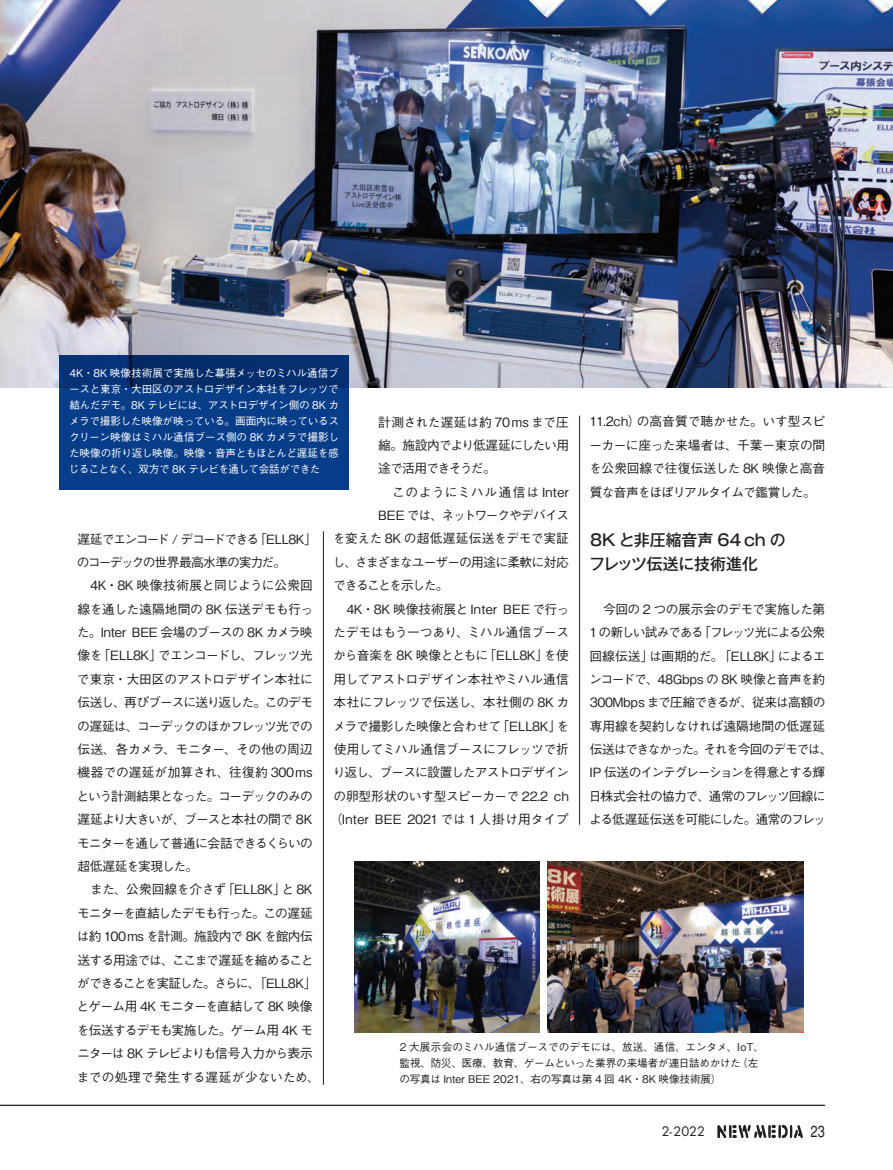
<style>
.page{position:relative;width:893px;height:1170px;background:#fff}
.page>*{position:absolute;margin:0;border:0;box-sizing:border-box;transform-origin:0 0}
.t1{font:500 15.9px/23.4px "Gothic MB101 Pro";color:#231f20}
.t2{font:condensed 15.9px "Helvetica";color:#231f20}
.t3{font:500 12.75px/23.4px "Gothic BBB Pro";letter-spacing:-.05em;color:#231f20}
.t4{font:500 12.75px/23.4px "Gothic BBB Pro";letter-spacing:-.09em;color:#231f20}
.t5{font:500 12.75px "Gothic BBB Pro";letter-spacing:-.025em;color:#231f20}
.t6{font:500 12.75px "Gothic BBB Pro";letter-spacing:.01em;color:#231f20}
.t7{font:500 12.75px "Gothic BBB Pro";letter-spacing:-.01em;color:#231f20}
.t8{font:500 12.75px "Gothic BBB Pro";letter-spacing:-.08em;color:#231f20}
.t9{font:500 12.75px "Gothic BBB Pro";letter-spacing:-.015em;color:#231f20}
.t10{font:500 12.75px "Gothic BBB Pro";letter-spacing:-.03em;color:#231f20}
.t11{font:500 12.75px "Gothic BBB Pro";letter-spacing:-.02em;color:#231f20}
.t12{font:500 12.75px "Gothic BBB Pro";letter-spacing:.035em;color:#231f20}
.t13{font:500 12.75px "Gothic BBB Pro";letter-spacing:-.005em;color:#231f20}
.t14{font:500 12.75px "Gothic BBB Pro";letter-spacing:-.085em;color:#231f20}
.t15{font:500 12.75px "Gothic BBB Pro";letter-spacing:-.1em;color:#231f20}
.t16{font:500 12.75px "Gothic BBB Pro";letter-spacing:-.115em;color:#231f20}
.t17{font:12.75px "Futura";color:#231f20}
.t18{font:500 10.65px/15.9px "Gothic BBB Pro";letter-spacing:-.04em;color:#fff;text-align:justify}
.t19{font:500 10.65px/15.9px "Gothic BBB Pro";letter-spacing:-.01em;color:#231f20}
</style>
<div class="page">
<hr style="left:579px;top:415px;width:1px;height:409px;background:#231f20">
<hr style="left:323px;top:531px;width:1px;height:553px;background:#231f20">
<svg style="left:717px;top:1124px;width:86px;height:13px"></svg>
<hr style="left:0;top:1104px;width:825px;height:1px;background:#231f20">
<img style="left:0;top:0;width:893px;height:387px">
<img style="left:354px;top:861px;width:186px;height:171px">
<img style="left:547px;top:861px;width:257px;height:171px">
<svg style="left:60px;top:355px;width:289px;height:134px;fill:#083e89"></svg>
<p class="t18" style="left:69px;top:364px;width:272px">4K・8K 映像技術展で実施した幕張メッセのミハル通信ブースと東京・大田区のアストロデザイン本社をフレッツで結んだデモ。8K テレビには、アストロデザイン側の 8K カメラで撮影した映像が映っている。画面内に映っているスクリーン映像はミハル通信ブース側の 8K カメラで撮影した映像の折り返し映像。映像・音声ともほとんど遅延を感じることなく、双方で 8K テレビを通して会話ができた</p>
<p class="t3" style="left:589px;top:408px;width:237px;text-align:justify">11.2ch）の高音質で聴かせた。いす型スピーカーに座った来場者は、千葉－東京の間を公衆回線で往復伝送した 8K 映像と高音質な音声をほぼリアルタイムで鑑賞した。</p>
<p class="t1" style="left:589px;top:526px;width:198px">8K と非圧縮音声 64 ch のフレッツ伝送に技術進化</p>
<p class="t3" style="left:589px;top:595px;width:245px">　今回の 2 つの展示会のデモで実施した第<br>1 の新しい試みである「フレッツ光による公衆回線伝送」は画期的だ。「ELL8K」によるエンコードで、48Gbps の 8K 映像と音声を約<br>300Mbps まで圧縮できるが、従来は高額の専用線を契約しなければ遠隔地間の低遅延伝送はできなかった。それを今回のデモでは、<br>IP 伝送のインテグレーションを得意とする輝日株式会社の協力で、通常のフレッツ回線による低遅延伝送を可能にした。通常のフレッ</p>
<p class="t13" style="left:378px;top:411px;width:192px">計測された遅延は約 70ms まで圧</p>
<p class="t14" style="left:378px;top:435px;width:193px">縮。施設内でより低遅延にしたい用</p>
<p class="t15" style="left:378px;top:458px;width:119px">途で活用できそうだ。</p>
<p class="t12" style="left:378px;top:481px;width:192px">　このようにミハル通信は Inter</p>
<p class="t4" style="left:378px;top:502px;width:193px">BEE では、ネットワークやデバイス</p>
<p class="t9" style="left:333px;top:528px;width:238px">を変えた 8K の超低遅延伝送をデモで実証</p>
<p class="t3" style="left:332px;top:548px;width:238px">し、さまざまなユーザーの用途に柔軟に対応</p>
<p class="t16" style="left:333px;top:575px;width:117px">できることを示した。</p>
<p class="t7" style="left:346px;top:598px;width:225px">4K・8K 映像技術展と Inter BEE で行っ</p>
<p class="t5" style="left:333px;top:622px;width:237px">たデモはもう一つあり、ミハル通信ブース</p>
<p class="t3" style="left:333px;top:642px;width:237px">から音楽を 8K 映像とともに「ELL8K」を使</p>
<p class="t10" style="left:334px;top:668px;width:237px">用してアストロデザイン本社やミハル通信</p>
<p class="t11" style="left:334px;top:692px;width:237px">本社にフレッツで伝送し、本社側の 8K カ</p>
<p class="t3" style="left:333px;top:712px;width:238px">メラで撮影した映像と合わせて「ELL8K」を</p>
<p class="t3" style="left:334px;top:736px;width:237px">使用してミハル通信ブースにフレッツで折</p>
<p class="t8" style="left:333px;top:762px;width:238px">り返し、ブースに設置したアストロデザイン</p>
<p class="t5" style="left:333px;top:785px;width:237px">の卵型形状のいす型スピーカーで 22.2 ch</p>
<p class="t6" style="left:330px;top:809px;width:240px">（Inter BEE 2021では 1 人掛け用タイプ</p>
<p class="t4" style="left:77px;top:525px;width:241px">遅延でエンコード / デコードできる「ELL8K」のコーデックの世界最高水準の実力だ。</p>
<p class="t3" style="left:77px;top:572px;width:245px;text-indent:14px">4K・8K 映像技術展と同じように公衆回線を通した遠隔地間の 8K 伝送デモも行った。Inter BEE 会場のブースの 8K カメラ映像を「ELL8K」でエンコードし、フレッツ光で東京・大田区のアストロデザイン本社に伝送し、再びブースに送り返した。このデモの遅延は、コーデックのほかフレッツ光での伝送、各カメラ、モニター、その他の周辺機器での遅延が加算され、往復約 300msという計測結果となった。コーデックのみの遅延より大きいが、ブースと本社の間で 8Kモニターを通して普通に会話できるくらいの超低遅延を実現した。<br>　また、公衆回線を介さず「ELL8K」と 8Kモニターを直結したデモも行った。この遅延は約 100 ms を計測。施設内で 8K を館内伝送する用途では、ここまで遅延を縮めることができることを実証した。さらに、「ELL8K」とゲーム用 4K モニターを直結して 8K 映像を伝送するデモも実施した。ゲーム用 4K モニターは 8K テレビよりも信号入力から表示までの処理で発生する遅延が少ないため、</p>
<p class="t19" style="left:399px;top:1037px;width:366px">2 大展示会のミハル通信ブースでのデモには、放送、通信、エンタメ、IoT、監視、防災、医療、教育、ゲームといった業界の来場者が連日詰めかけた（左の写真は Inter BEE 2021、右の写真は第 4 回 4K・8K 映像技術展）</p>
<p class="t17" style="left:662px;top:1122px;width:45px">2-2022</p>
<p class="t2" style="left:810px;top:1121px;width:16px">23</p>
</div>
